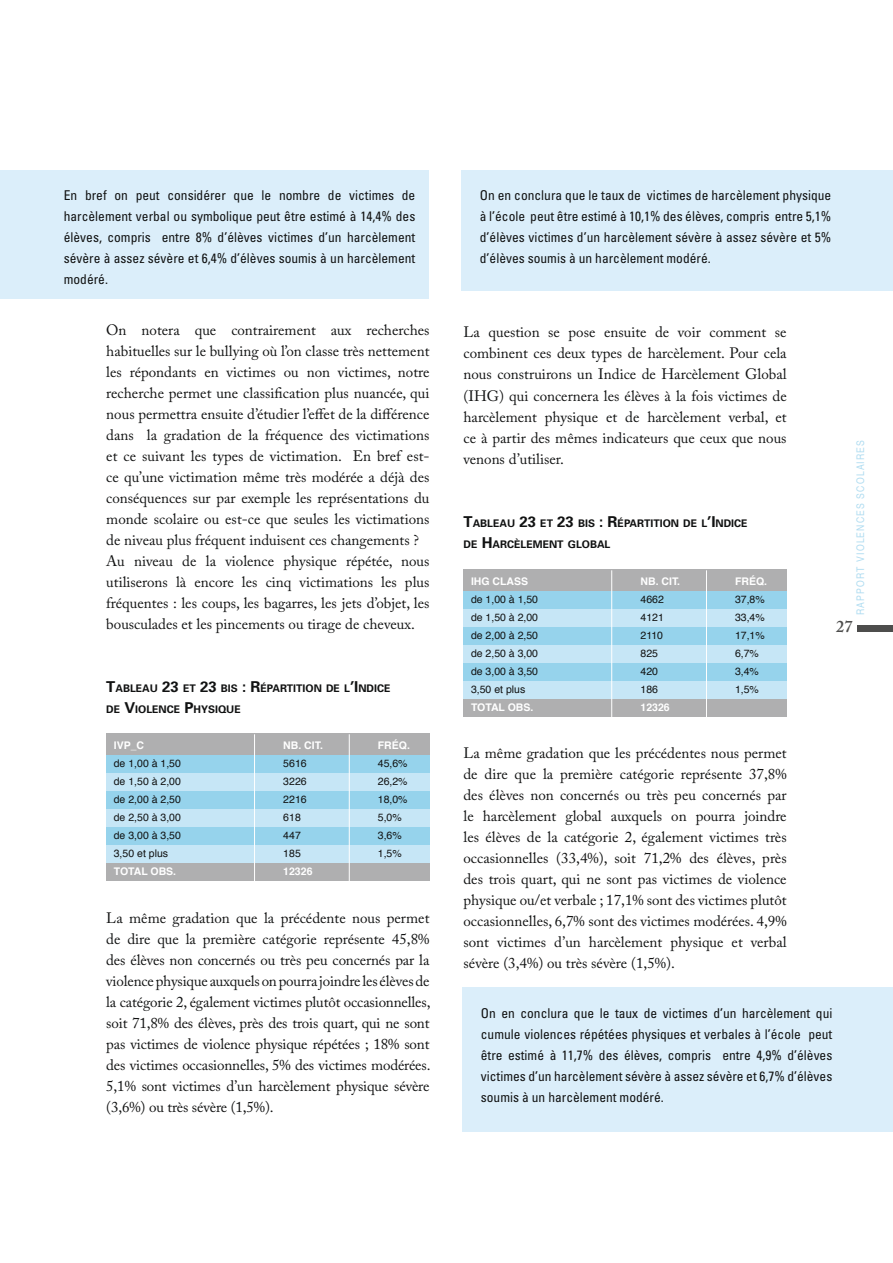
<style>
.page{position:relative;width:893px;height:1263px;background:#fff}
.page>*{position:absolute;margin:0;border:0;box-sizing:border-box;transform-origin:0 0}
.t1{font:600 16.5px "Adobe Caslon Pro";color:#4d4d4c}
.t2{font:15px/21px "Adobe Caslon Pro";color:#111212;text-align:justify}
.t3{font:condensed 13.5px/21px "Univers";color:#111212;text-align:justify}
.t4{font:10.5px "Helvetica";color:#111212}
.t5{font:700 10.5px/21px "Univers";color:#111212}
.t6{font:700 10.5px "Helvetica";color:#fff}
.t7{font:condensed 10.5px "Helvetica";letter-spacing:.11em;color:#afdcf1}
.s1{font-size:15px}
</style>
<div class="page">
<div style="left:857px;top:625px;width:36px;height:6px;background:#4d4d4c"></div>
<div style="left:461px;top:170px;width:432px;height:120px;background:#dbeefa"></div>
<div style="left:462px;top:988px;width:431px;height:144px;background:#dbeefa"></div>
<div style="left:106px;top:734px;width:323px;height:147px;background:#afafb0"></div>
<div style="left:106px;top:774px;width:323px;height:17px;background:#c6e6f6"></div>
<div style="left:106px;top:792px;width:323px;height:17px;background:#96d3ec"></div>
<div style="left:106px;top:809px;width:323px;height:17px;background:#c6e6f6"></div>
<div style="left:106px;top:827px;width:323px;height:17px;background:#96d3ec"></div>
<div style="left:106px;top:845px;width:323px;height:17px;background:#c6e6f6"></div>
<div style="left:106px;top:755px;width:323px;height:17px;background:#96d3ec"></div>
<hr style="left:254px;top:734px;width:1px;height:150px;background:#fff">
<hr style="left:349px;top:734px;width:1px;height:150px;background:#fff">
<div style="left:463px;top:570px;width:324px;height:147px;background:#afafb0"></div>
<div style="left:463px;top:610px;width:324px;height:17px;background:#c6e6f6"></div>
<div style="left:463px;top:628px;width:324px;height:17px;background:#96d3ec"></div>
<div style="left:463px;top:646px;width:324px;height:17px;background:#c6e6f6"></div>
<div style="left:463px;top:663px;width:324px;height:17px;background:#96d3ec"></div>
<div style="left:463px;top:681px;width:324px;height:17px;background:#c6e6f6"></div>
<div style="left:463px;top:591px;width:324px;height:17px;background:#96d3ec"></div>
<hr style="left:611px;top:570px;width:1px;height:150px;background:#fff">
<hr style="left:706px;top:570px;width:1px;height:150px;background:#fff">
<div style="left:0;top:170px;width:428px;height:128px;background:#dbeefa"></div>
<p class="t3" style="left:64px;top:185px;width:353px">En bref on peut considérer que le nombre de victimes de harcèlement verbal ou symbolique peut être estimé à 14,4% des élèves, compris entre 8% d’élèves victimes d’un harcèlement sévère à assez sévère et 6,4% d’élèves soumis à un harcèlement modéré.</p>
<p class="t2" style="left:106px;top:319px;width:325px;text-align:left">On notera que contrairement aux recherches habituelles sur le bullying où l’on classe très nettement les répondants en victimes ou non victimes, notre recherche permet une classification plus nuancée, qui nous permettra ensuite d’étudier l’effet de la différence dans la gradation de la fréquence des victimations et ce suivant les types de victimation. En bref est&shy;ce qu’une victimation même très modérée a déjà des conséquences sur par exemple les représentations du monde scolaire ou est-ce que seules les victimations de niveau plus fréquent induisent ces changements ?<br>Au niveau de la violence physique répétée, nous utiliserons là encore les cinq victimations les plus fréquentes : les coups, les bagarres, les jets d’objet, les bousculades et les pincements ou tirage de cheveux.</p>
<p class="t5" style="left:106px;top:678px;width:286px"><span class="s1">T</span>ABLEAU <span class="s1">23</span> ET <span class="s1">23</span> BIS <span class="s1">: R</span>ÉPARTITION DE L<span class="s1">’I</span> NDICE<br>DE <span class="s1">V</span>IOLENCE <span class="s1">P</span>HYSIQUE</p>
<p class="t6" style="left:114px;top:737px;width:31px">IVP_C</p>
<p class="t6" style="left:283px;top:737px;width:41px">NB. CIT.</p>
<p class="t6" style="left:378px;top:737px;width:34px">FRÉQ.</p>
<p class="t4" style="left:114px;top:755px;width:69px">de 1,00 à 1,50</p>
<p class="t4" style="left:283px;top:755px;width:25px">5616</p>
<p class="t4" style="left:378px;top:755px;width:31px">45,6%</p>
<p class="t4" style="left:114px;top:773px;width:69px">de 1,50 à 2,00</p>
<p class="t4" style="left:283px;top:773px;width:25px">3226</p>
<p class="t4" style="left:378px;top:773px;width:31px">26,2%</p>
<p class="t4" style="left:114px;top:791px;width:69px">de 2,00 à 2,50</p>
<p class="t4" style="left:283px;top:791px;width:25px">2216</p>
<p class="t4" style="left:378px;top:791px;width:31px">18,0%</p>
<p class="t4" style="left:114px;top:809px;width:69px">de 2,50 à 3,00</p>
<p class="t4" style="left:283px;top:809px;width:19px">618</p>
<p class="t4" style="left:378px;top:809px;width:25px">5,0%</p>
<p class="t4" style="left:114px;top:827px;width:69px">de 3,00 à 3,50</p>
<p class="t4" style="left:283px;top:827px;width:19px">447</p>
<p class="t4" style="left:378px;top:827px;width:25px">3,6%</p>
<p class="t4" style="left:114px;top:845px;width:56px">3,50 et plus</p>
<p class="t4" style="left:283px;top:845px;width:19px">185</p>
<p class="t4" style="left:378px;top:845px;width:25px">1,5%</p>
<p class="t6" style="left:114px;top:863px;width:64px">TOTAL OBS.</p>
<p class="t6" style="left:283px;top:863px;width:31px">12326</p>
<p class="t2" style="left:106px;top:907px;width:326px">La même gradation que la précédente nous permet de dire que la première catégorie représente 45,8% des élèves non concernés ou très peu concernés par la violence physique auxquels on pourra joindre les élèves de la catégorie 2, également victimes plutôt occasionnelles, soit 71,8% des élèves, près des trois quart, qui ne sont pas victimes de violence physique répétées ; 18% sont des victimes occasionnelles, 5% des victimes modérées.<br>5,1% sont victimes d’un harcèlement physique sévère (3,6%) ou très sévère (1,5%).</p>
<p class="t3" style="left:480px;top:185px;width:353px">On en conclura que le taux de victimes de harcèlement physique à l’école peut être estimé à 10,1% des élèves, compris entre 5,1% d’élèves victimes d’un harcèlement sévère à assez sévère et 5% d’élèves soumis à un harcèlement modéré.</p>
<p class="t2" style="left:463px;top:322px;width:325px">La question se pose ensuite de voir comment se combinent ces deux types de harcèlement. Pour cela nous construirons un Indice de Harcèlement Global (IHG) qui concernera les élèves à la fois victimes de harcèlement physique et de harcèlement verbal, et ce à partir des mêmes indicateurs que ceux que nous venons d’utiliser.</p>
<p class="t5" style="left:463px;top:512px;width:286px"><span class="s1">T</span>ABLEAU <span class="s1">23</span> ET <span class="s1">23</span> BIS <span class="s1">: R</span>ÉPARTITION DE L<span class="s1">’I</span> NDICE<br>DE <span class="s1">H</span>ARCÈLEMENT GLOBAL</p>
<p class="t6" style="left:471px;top:573px;width:37px">IHG CLASS</p>
<p class="t6" style="left:640px;top:573px;width:41px">NB. CIT.</p>
<p class="t6" style="left:735px;top:573px;width:34px">FRÉQ.</p>
<p class="t4" style="left:471px;top:591px;width:69px">de 1,00 à 1,50</p>
<p class="t4" style="left:640px;top:591px;width:25px">4662</p>
<p class="t4" style="left:735px;top:591px;width:31px">37,8%</p>
<p class="t4" style="left:471px;top:609px;width:69px">de 1,50 à 2,00</p>
<p class="t4" style="left:640px;top:609px;width:25px">4121</p>
<p class="t4" style="left:735px;top:609px;width:31px">33,4%</p>
<p class="t4" style="left:471px;top:627px;width:69px">de 2,00 à 2,50</p>
<p class="t4" style="left:640px;top:627px;width:24px">2110</p>
<p class="t4" style="left:735px;top:627px;width:31px">17,1%</p>
<p class="t4" style="left:471px;top:645px;width:69px">de 2,50 à 3,00</p>
<p class="t4" style="left:640px;top:645px;width:19px">825</p>
<p class="t4" style="left:735px;top:645px;width:25px">6,7%</p>
<p class="t4" style="left:471px;top:663px;width:69px">de 3,00 à 3,50</p>
<p class="t4" style="left:640px;top:663px;width:19px">420</p>
<p class="t4" style="left:735px;top:663px;width:25px">3,4%</p>
<p class="t4" style="left:471px;top:681px;width:56px">3,50 et plus</p>
<p class="t4" style="left:640px;top:681px;width:19px">186</p>
<p class="t4" style="left:735px;top:681px;width:25px">1,5%</p>
<p class="t6" style="left:471px;top:699px;width:64px">TOTAL OBS.</p>
<p class="t6" style="left:640px;top:699px;width:31px">12326</p>
<p class="t2" style="left:463px;top:742px;width:325px">La même gradation que les précédentes nous permet de dire que la première catégorie représente 37,8% des élèves non concernés ou très peu concernés par le harcèlement global auxquels on pourra joindre les élèves de la catégorie 2, également victimes très occasionnelles (33,4%), soit 71,2% des élèves, près des trois quart, qui ne sont pas victimes de violence physique ou/et verbale ; 17,1% sont des victimes plutôt occasionnelles, 6,7% sont des victimes modérées. 4,9% sont victimes d’un harcèlement physique et verbal sévère (3,4%) ou très sévère (1,5%).</p>
<p class="t7" style="left:854px;top:615px;width:177px;rotate:-90deg">RAPPORT VIOLENCES SCOLAIRES</p>
<p class="t1" style="left:836px;top:616px;width:18px">27</p>
<p class="t3" style="left:481px;top:1002px;width:353px">On en conclura que le taux de victimes d’un harcèlement qui cumule violences répétées physiques et verbales à l’école peut être estimé à 11,7% des élèves, compris entre 4,9% d’élèves victimes d’un harcèlement sévère à assez sévère et 6,7% d’élèves soumis à un harcèlement modéré.</p>
</div>
